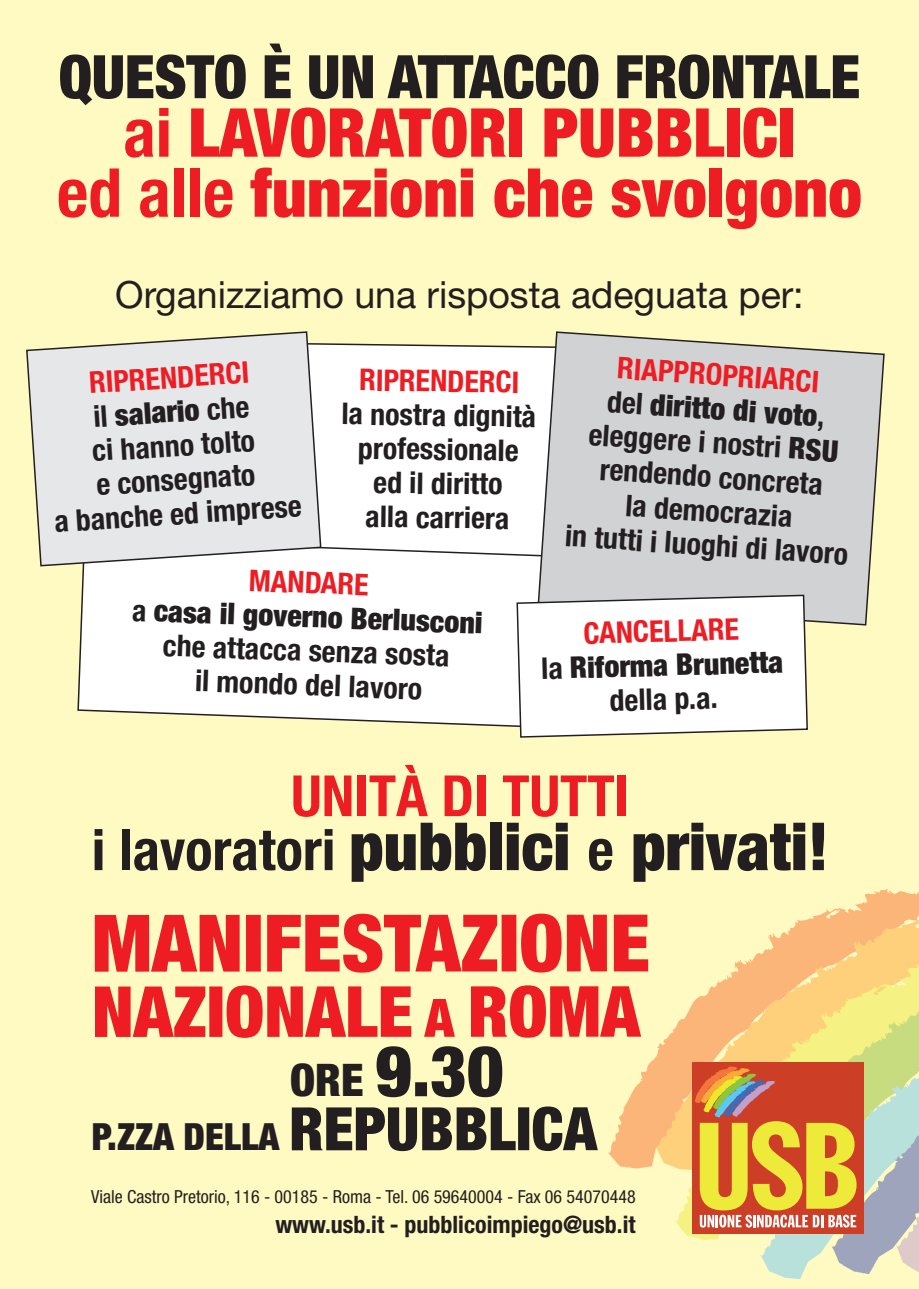
<style>
.page{position:relative;width:919px;height:1289px;background:#fff}
.page>*{position:absolute;margin:0;border:0;box-sizing:border-box;transform-origin:0 0}
.t1{font:900 condensed 79.35px "Helvetica Neue";color:#ee1d23}
.t2{font:900 condensed 70.5px "Helvetica Neue";color:#ee1d23}
.t3{font:900 condensed 70.5px "Helvetica Neue";color:#231f20}
.t4{font:900 condensed 67.5px/60px "Helvetica Neue";color:#ee1d23;text-align:center}
.t5{font:900 condensed 66.3px "Helvetica Neue";color:#231f20}
.t6{font:900 condensed 60px "Helvetica Neue";letter-spacing:-.005em;color:#231f20}
.t7{font:700 condensed 56.85px "Helvetica Neue";color:#ee1d23}
.t8{font:37.5px "Helvetica Neue";color:#231f20}
.t9{font:900 condensed 37.5px "Helvetica Neue";color:#231f20}
.t10{font:700 condensed 30px/34px "Helvetica Neue";color:#231f20;text-align:center}
.t11{font:900 condensed 30px/34px "Helvetica Neue";color:#231f20;text-align:center}
.t12{font:700 condensed 30px "Helvetica Neue";color:#ee1d23}
.t13{font:700 condensed 24px "Helvetica Neue";color:#231f20}
.t14{font:condensed 18px "Helvetica Neue";color:#231f20}
.s1{font-weight:700}
.s2{color:#ee1d23}
.s3{font-weight:900}
.s4{font-weight:700;color:#ee1d23}
.s5{font-weight:700;font-size:56.85px}
.s6{font-size:52.95px}
.s7{font-size:45px}
.s8{font-size:60px}
</style>
<div class="page">
<div style="left:0;top:0;width:918px;height:1288px;background:#fffac1"></div>
<div style="left:322px;top:343px;width:215px;height:194px;background:#fff"></div>
<svg style="left:77px;top:537px;width:460px;height:190px"></svg>
<img style="left:608px;top:889px;width:310px;height:389px">
<div style="left:691px;top:1061px;width:172px;height:172px;background:#cd3e27"></div>
<svg style="left:695px;top:1066px;width:161px;height:161px"></svg>
<svg style="left:537px;top:331px;width:348px;height:295px"></svg>
<svg style="left:515px;top:594px;width:293px;height:144px"></svg>
<svg style="left:26px;top:331px;width:296px;height:236px"></svg>
<h3 class="t6" style="left:59px;top:55px;width:803px">QUESTO È UN ATTACCO FRONTALE</h3>
<h3 class="t4" style="left:57px;top:108px;width:806px"><span class="s1">ai</span> LAVORATORI PUBBLICI<br><span class="s1">ed alle</span> funzioni che svolgono</h3>
<p class="t8" style="left:115px;top:281px;width:690px">Organizziamo una risposta adeguata per:</p>
<p class="t10" style="left:44px;top:372px;width:249px;rotate:-4deg"><span class="s2">RIPRENDERCI<br></span>il <span class="s3">salario</span> che<br>ci hanno tolto<br>e consegnato<br>a banche ed imprese</p>
<p class="t12" style="left:359px;top:369px;width:162px;rotate:1deg">RIPRENDERCI</p>
<p class="t10" style="left:342px;top:399px;width:196px;rotate:1deg">la nostra dignità professionale ed il diritto<br>alla carriera</p>
<p class="t10" style="left:578px;top:350px;width:285px;rotate:4deg"><span class="s2">RIAPPROPRIARCI<br></span>del <span class="s3">diritto di voto</span>, eleggere i nostri <span class="s3">RSU </span>rendendo concreta<br>la democrazia<br>in tutti i luoghi di lavoro</p>
<p class="t10" style="left:134px;top:562px;width:352px;rotate:2deg"><span class="s2">MANDARE<br></span>a <span class="s3">casa il governo Berlusconi </span>che attacca senza sosta<br>il mondo del lavoro</p>
<p class="t11" style="left:539px;top:620px;width:244px;rotate:-2deg"><span class="s4">CANCELLARE<br></span><span class="s1">la</span> Riforma Brunetta <span class="s1">della p.a.</span></p>
<h3 class="t7" style="left:291px;top:775px;width:339px">UNITÀ DI TUTTI</h3>
<h3 class="t5" style="left:92px;top:822px;width:738px"><span class="s5">i lavoratori</span> pubblici <span class="s5">e</span> privati!</h3>
<h1 class="t1" style="left:92px;top:914px;width:559px">MANIFESTAZIONE</h1>
<h2 class="t2" style="left:92px;top:986px;width:549px">NAZIONALE <span class="s6">A</span> ROMA</h2>
<h2 class="t3" style="left:290px;top:1045px;width:215px"><span class="s7">ORE</span> 9.30</h2>
<p class="t9" style="left:92px;top:1123px;width:506px">P.ZZA DELLA <span class="s8">REPUBBLICA</span></p>
<p class="t14" style="left:91px;top:1190px;width:546px">Viale Castro Pretorio, 116 - 00185 - Roma - Tel. 06 59640004 - Fax 06 54070448</p>
<p class="t13" style="left:275px;top:1216px;width:361px">www.usb.it - pubblicoimpiego@usb.it</p>
</div>
